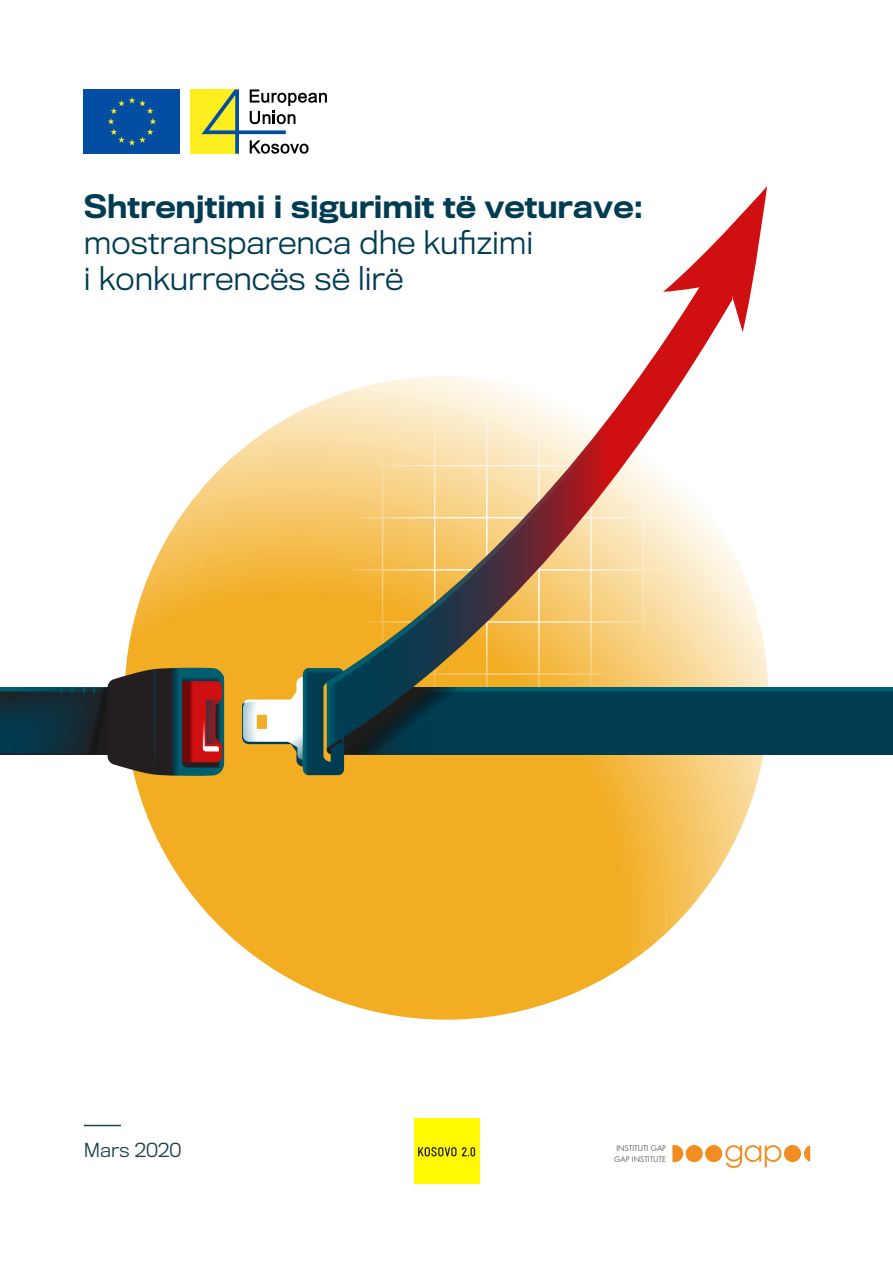
<style>
.page{position:relative;width:893px;height:1263px;background:#fff}
.page>*{position:absolute;margin:0;border:0;box-sizing:border-box;transform-origin:0 0}
.t1{font:300 30px/36px "Titling Gothic FB Normal";color:#003c52}
.t2{font:500 30px "Titling Gothic FB Normal";color:#003c52}
.t3{font:300 18px "Titling Gothic FB Normal";color:#1f444f}
.t4{font:7.65px/10.4px "Futura LT";color:#676767}
</style>
<div class="page">
<hr style="left:84px;top:1125px;width:37px;height:1px;background:#1f444f">
<div style="left:191px;top:89px;width:48px;height:65px;background:#fcee1f"></div>
<div style="left:84px;top:89px;width:96px;height:65px;background:#034ea2"></div>
<svg style="left:108px;top:97px;width:48px;height:49px"></svg>
<svg style="left:202px;top:89px;width:125px;height:65px"></svg>
<svg style="left:126px;top:399px;width:688px;height:621px"></svg>
<hr style="left:278px;top:621px;width:416px;height:2px;background:#fff">
<hr style="left:278px;top:569px;width:416px;height:1px;background:#fff">
<hr style="left:278px;top:517px;width:416px;height:1px;background:#fff">
<hr style="left:278px;top:465px;width:416px;height:1px;background:#fff">
<hr style="left:278px;top:362px;width:1px;height:416px;background:#fff">
<hr style="left:330px;top:362px;width:1px;height:416px;background:#fff">
<hr style="left:382px;top:362px;width:1px;height:416px;background:#fff">
<hr style="left:434px;top:362px;width:1px;height:416px;background:#fff">
<hr style="left:486px;top:362px;width:2px;height:416px;background:#fff">
<hr style="left:538px;top:362px;width:2px;height:416px;background:#fff">
<hr style="left:590px;top:362px;width:2px;height:416px;background:#fff">
<hr style="left:642px;top:362px;width:2px;height:416px;background:#fff">
<hr style="left:694px;top:362px;width:2px;height:416px;background:#fff">
<div style="left:344px;top:687px;width:549px;height:67px;background:#003c52"></div>
<svg style="left:382px;top:687px;width:350px;height:61px"></svg>
<svg style="left:327px;top:332px;width:405px;height:355px"></svg>
<svg style="left:663px;top:186px;width:104px;height:146px"></svg>
<svg style="left:242px;top:659px;width:140px;height:116px"></svg>
<svg style="left:0;top:668px;width:224px;height:108px"></svg>
<div style="left:414px;top:1118px;width:65px;height:65px;background:#fffa00"></div>
<svg style="left:418px;top:1147px;width:38px;height:9px"></svg>
<svg style="left:462px;top:1147px;width:13px;height:9px"></svg>
<div style="left:705px;top:1145px;width:17px;height:17px;background:#f28e21;border-radius:50%"></div>
<div style="left:686px;top:1145px;width:17px;height:17px;background:#f28e21;border-radius:50%"></div>
<div style="left:784px;top:1145px;width:17px;height:17px;background:#f28e21;border-radius:50%"></div>
<svg style="left:725px;top:1145px;width:56px;height:23px"></svg>
<svg style="left:672px;top:1145px;width:11px;height:17px"></svg>
<svg style="left:804px;top:1145px;width:6px;height:17px"></svg>
<p class="t2" style="left:84px;top:188px;width:561px">Shtrenjtimi i sigurimit të veturave:</p>
<p class="t1" style="left:84px;top:224px;width:451px">mostransparenca dhe kufizimi i konkurrencës së lirë</p>
<p class="t3" style="left:84px;top:1140px;width:99px">Mars 2020</p>
<p class="t4" style="left:614px;top:1143px;width:53px">INSTITUTI GAP<br>GAP INSTITUTE</p>
</div>
